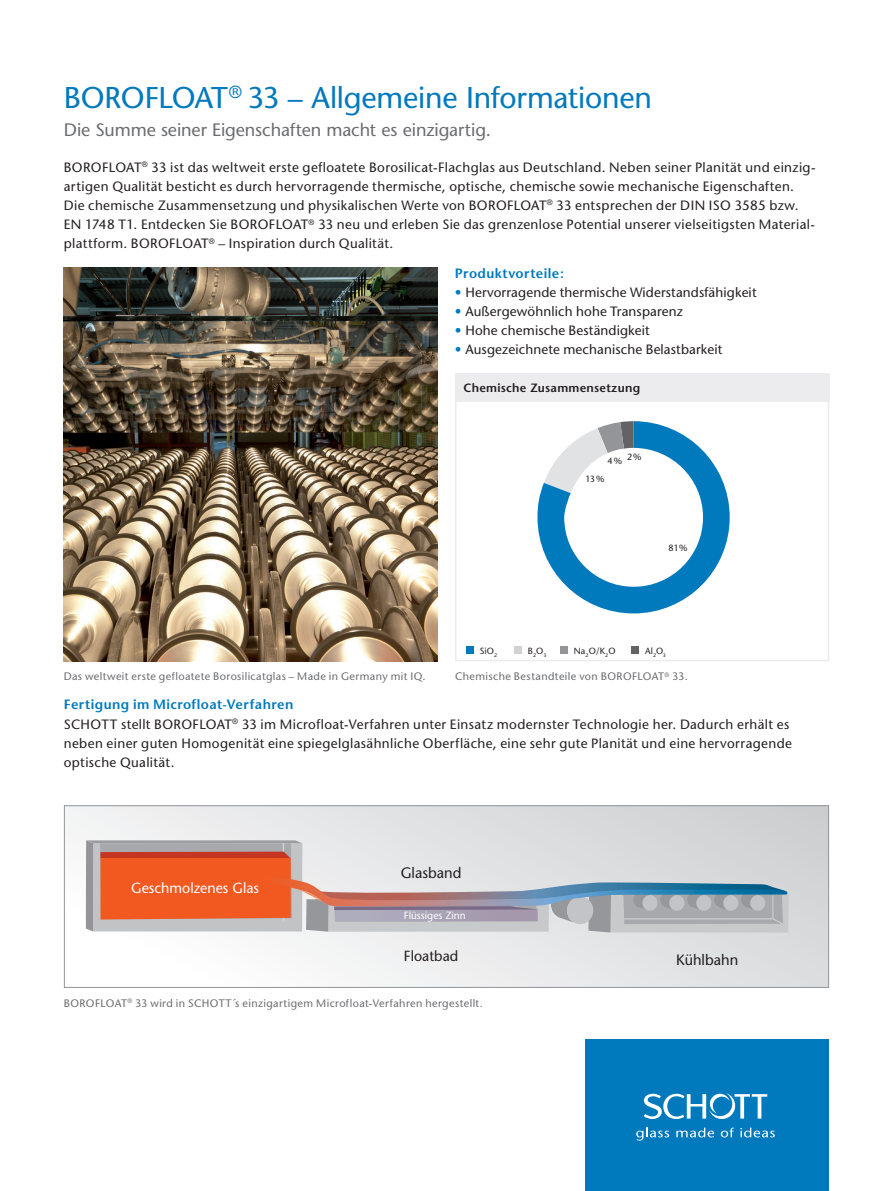
<style>
.page{position:relative;width:893px;height:1191px;background:#fff}
.page>*{position:absolute;margin:0;border:0;box-sizing:border-box;transform-origin:0 0}
.t1{font:30px "Stone Sans";letter-spacing:-.01em;color:#0079bd}
.t2{font:18px "Stone Sans";letter-spacing:-.005em;color:#6c6d70}
.t3{font:15.15px "Stone Sans";color:#231f20}
.t4{font:14.7px "Stone Sans";color:#fff}
.t5{font:14.7px "Stone Sans";color:#231f20}
.t6{font:13.5px/19.2px "Stone Sans";letter-spacing:.025em;color:#231f20}
.t7{font:600 13.5px "Stone Sans";letter-spacing:.035em;color:#0079bd}
.t8{font:600 12px "Stone Sans";letter-spacing:.02em;color:#231f20}
.t9{font:10.8px "Stone Sans";letter-spacing:.035em;color:#6c6d70}
.t10{font:10.5px "Stone Sans";color:#fff}
.t11{font:9px "Stone Sans";letter-spacing:.02em;color:#231f20}
.s1{color:#0079bd}
.s2{font-weight:600;color:#0079bd}
</style>
<div class="page">
<div style="left:585px;top:1039px;width:244px;height:152px;background:#0079bd"></div>
<svg style="left:644px;top:1093px;width:123px;height:26px"></svg>
<svg style="left:636px;top:1127px;width:33px;height:13px"></svg>
<svg style="left:676px;top:1127px;width:38px;height:10px"></svg>
<svg style="left:721px;top:1127px;width:13px;height:10px"></svg>
<svg style="left:740px;top:1127px;width:35px;height:10px"></svg>
<div style="left:64px;top:805px;width:765px;height:182px;background:linear-gradient(to right,#fdfdfd,#d4d5d8)"></div>
<svg style="left:86px;top:840px;width:705px;height:92px;background:#c8aba6"></svg>
<div style="left:64px;top:805px;width:765px;height:182px;border:1px solid #939598"></div>
<div style="left:455px;top:373px;width:374px;height:29px;background:#ececee"></div>
<div style="left:455px;top:386px;width:374px;height:275px;border:2px solid #ececee"></div>
<svg style="left:537px;top:421px;width:193px;height:192px"></svg>
<div style="left:564px;top:448px;width:139px;height:139px;background:#fff;border-radius:50%"></div>
<div style="left:466px;top:646px;width:7px;height:8px;background:#0079bd"></div>
<div style="left:514px;top:646px;width:7px;height:8px;background:#d1d2d4"></div>
<div style="left:560px;top:646px;width:7px;height:8px;background:#939598"></div>
<div style="left:631px;top:646px;width:8px;height:8px;background:#636366"></div>
<img style="left:64px;top:267px;width:374px;height:394px">
<h1 class="t1" style="left:64px;top:79px;width:590px">BOROFLOAT<sup>®</sup> 33 – Allgemeine Informationen</h1>
<h2 class="t2" style="left:64px;top:119px;width:429px">Die Summe seiner Eigenschaften macht es einzigartig.</h2>
<p class="t6" style="left:64px;top:157px;width:753px">BOROFLOAT<sup>®</sup> 33 ist das weltweit erste gefloatete Borosilicat-Flachglas aus Deutschland. Neben seiner Planität und einzig&shy;artigen Qualität besticht es durch hervorragende thermische, optische, chemische sowie mechanische Eigenschaften.<br>Die chemische Zusammensetzung und physikalischen Werte von BOROFLOAT<sup>®</sup> 33 entsprechen der DIN ISO 3585 bzw.<br>EN 1748 T1. Entdecken Sie BOROFLOAT<sup>®</sup> 33 neu und erleben Sie das grenzenlose Potential unserer vielseitigsten Material&shy;plattform. BOROFLOAT<sup>®</sup> – Inspiration durch Qualität.</p>
<p class="t7" style="left:455px;top:265px;width:111px">Produktvorteile:</p>
<p class="t6" style="left:455px;top:282px;width:303px"><span class="s1">•</span> Hervorragende thermische Widerstandsfähigkeit</p>
<p class="t6" style="left:455px;top:302px;width:230px"><span class="s1">•</span> Außergewöhnlich hohe Transparenz</p>
<p class="t6" style="left:455px;top:321px;width:196px"><span class="s1">•</span> Hohe chemische Beständigkeit</p>
<p class="t6" style="left:455px;top:340px;width:269px"><span class="s1">•</span> Ausgezeichnete mechanische Belastbarkeit</p>
<p class="t8" style="left:463px;top:380px;width:178px">Chemische Zusammensetzung</p>
<p class="t11" style="left:608px;top:454px;width:35px">4% 2%</p>
<p class="t11" style="left:585px;top:473px;width:21px">13%</p>
<p class="t11" style="left:668px;top:542px;width:21px">81%</p>
<p class="t11" style="left:480px;top:645px;width:19px">SiO<sub>2</sub></p>
<p class="t11" style="left:528px;top:645px;width:20px">B<sub>2</sub>O<sub>3</sub></p>
<p class="t11" style="left:574px;top:645px;width:43px">Na<sub>2</sub>O/K<sub>2</sub>O</p>
<p class="t11" style="left:645px;top:645px;width:22px">Al<sub>2</sub>O<sub>3</sub></p>
<p class="t9" style="left:64px;top:670px;width:363px">Das weltweit erste gefloatete Borosilicatglas – Made in Germany mit IQ.</p>
<p class="t9" style="left:455px;top:670px;width:234px">Chemische Bestandteile von BOROFLOAT<sup>®</sup> 33.</p>
<p class="t6" style="left:64px;top:695px;width:730px"><span class="s2">Fertigung im Microfloat-Verfahren<br></span>SCHOTT stellt BOROFLOAT<sup>®</sup> 33 im Microfloat-Verfahren unter Einsatz modernster Technologie her. Dadurch erhält es neben einer guten Homogenität eine spiegelglasähnliche Oberfläche, eine sehr gute Planität und eine hervorragende optische Qualität.</p>
<p class="t4" style="left:131px;top:879px;width:129px">Geschmolzenes Glas</p>
<p class="t3" style="left:401px;top:864px;width:62px">Glasband</p>
<p class="t10" style="left:404px;top:909px;width:63px">Flüssiges Zinn</p>
<p class="t5" style="left:404px;top:947px;width:56px">Floatbad</p>
<p class="t9" style="left:64px;top:996px;width:421px">BOROFLOAT<sup>®</sup> 33 wird in SCHOTT´s einzigartigem Microfloat-Verfahren hergestellt.</p>
<p class="t3" style="left:676px;top:950px;width:64px">Kühlbahn</p>
</div>
